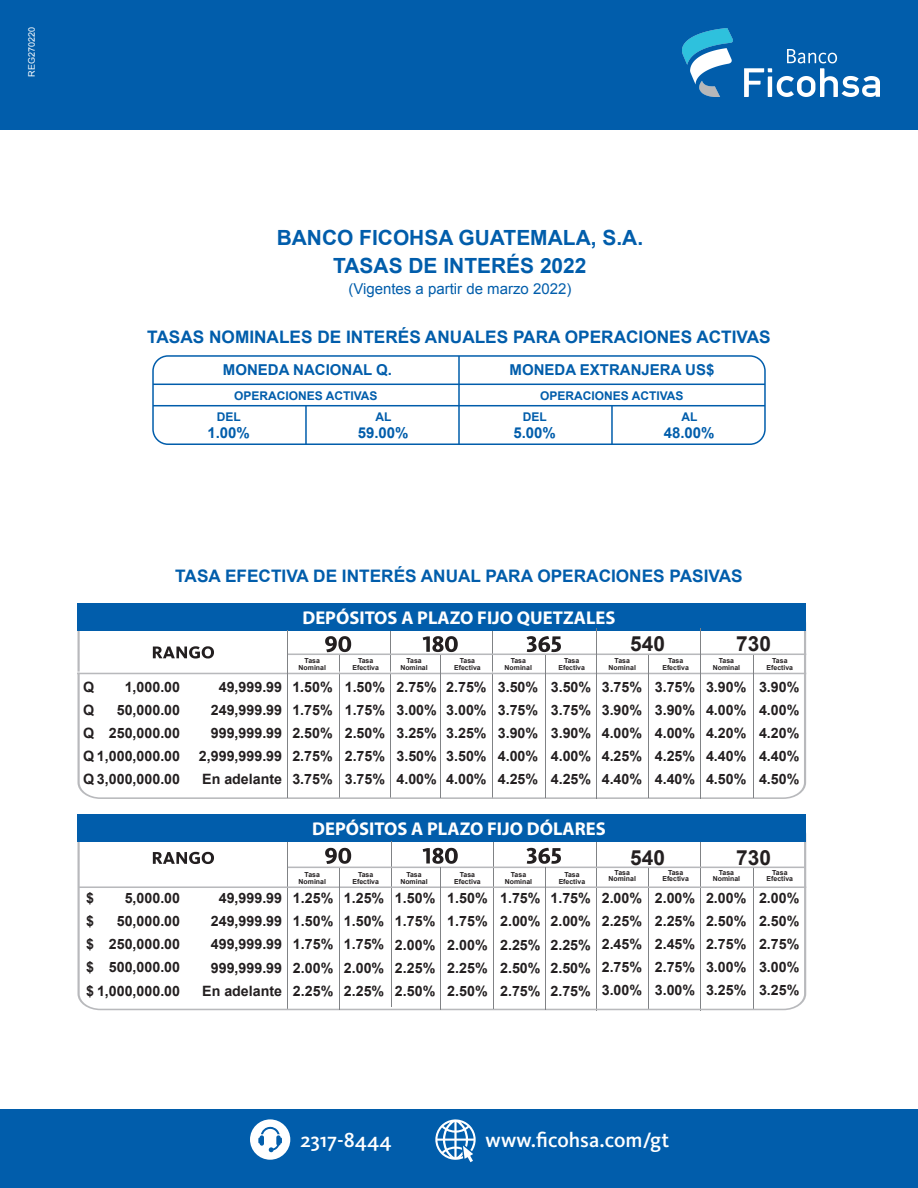
<style>
.page{position:relative;width:918px;height:1188px;background:#fff}
.page>*{position:absolute;margin:0;border:0;box-sizing:border-box;transform-origin:0 0}
.t1{font:500 21.15px "Kievit OT";color:#fff}
.t2{font:700 21px/27.9px "Arial";color:#015dab;text-align:center}
.t3{font:700 20.85px "Arial";color:#231f20}
.t4{font:700 18.6px "Myriad Pro";color:#fff}
.t5{font:700 17.25px "Arial";color:#015dab}
.t6{font:700 15px "Arial";color:#015dab}
.t7{font:15px "Arial";color:#015dab}
.t8{font:700 14.25px/23.1px "Arial";color:#231f20;text-align:justify}
.t9{font:700 12px/21.1px "Arial";color:#015dab}
.t10{font:9px "Arial";color:#fff}
.t11{font:700 6.9px/6.6px "Arial";color:#231f20;text-align:center}
</style>
<div class="page">
<div style="left:0;top:0;width:918px;height:129px;background:#015dab"></div>
<img style="left:682px;top:28px;width:198px;height:68px">
<div style="left:152px;top:355px;width:614px;height:90px;border:2px solid #015dab;border-radius:15px"></div>
<hr style="left:153px;top:384px;width:612px;height:1px;background:#015dab">
<hr style="left:153px;top:405px;width:612px;height:1px;background:#015dab">
<hr style="left:458px;top:356px;width:2px;height:88px;background:#015dab">
<hr style="left:611px;top:406px;width:2px;height:38px;background:#015dab">
<hr style="left:305px;top:406px;width:2px;height:38px;background:#015dab">
<div style="left:0;top:1109px;width:918px;height:79px;background:#015dab"></div>
<svg style="left:250px;top:1119px;width:40px;height:41px"></svg>
<svg style="left:435px;top:1119px;width:41px;height:43px"></svg>
<svg style="left:77px;top:607px;width:729px;height:192px"></svg>
<hr style="left:77px;top:673px;width:729px;height:1px;background:#b8b9bc">
<hr style="left:288px;top:654px;width:518px;height:1px;background:#b8b9bc">
<div style="left:78px;top:603px;width:728px;height:27px;background:#015dab"></div>
<svg style="left:527px;top:636px;width:34px;height:16px"></svg>
<svg style="left:423px;top:636px;width:35px;height:16px"></svg>
<svg style="left:325px;top:636px;width:26px;height:16px"></svg>
<hr style="left:440px;top:656px;width:1px;height:142px;background:#808285">
<hr style="left:545px;top:656px;width:1px;height:142px;background:#808285">
<hr style="left:596px;top:629px;width:1px;height:170px;background:#808285">
<hr style="left:700px;top:629px;width:1px;height:170px;background:#808285">
<hr style="left:649px;top:656px;width:1px;height:142px;background:#808285">
<hr style="left:701px;top:629px;width:1px;height:170px;background:#808285">
<hr style="left:753px;top:656px;width:1px;height:142px;background:#808285">
<hr style="left:287px;top:630px;width:1px;height:168px;background:#808285">
<svg style="left:77px;top:818px;width:729px;height:192px"></svg>
<div style="left:78px;top:815px;width:728px;height:27px;background:#015dab"></div>
<hr style="left:494px;top:842px;width:1px;height:166px;background:#808285">
<hr style="left:391px;top:842px;width:1px;height:165px;background:#808285">
<hr style="left:78px;top:886px;width:728px;height:2px;background:#b8b9bc">
<hr style="left:339px;top:867px;width:1px;height:143px;background:#808285">
<hr style="left:288px;top:867px;width:517px;height:1px;background:#b8b9bc">
<svg style="left:527px;top:848px;width:34px;height:16px"></svg>
<svg style="left:423px;top:848px;width:35px;height:16px"></svg>
<svg style="left:325px;top:848px;width:26px;height:16px"></svg>
<hr style="left:440px;top:867px;width:1px;height:143px;background:#808285">
<hr style="left:545px;top:867px;width:1px;height:143px;background:#808285">
<p class="t10" style="left:26px;top:76px;width:51px;rotate:-90deg">REG270220</p>
<h2 class="t2" style="left:277px;top:225px;width:368px">BANCO FICOHSA GUATEMALA, S.A.<br>TASAS DE INTERÉS 2022</h2>
<p class="t7" style="left:348px;top:279px;width:225px">(Vigentes a partir de marzo 2022)</p>
<p class="t5" style="left:147px;top:326px;width:625px">TASAS NOMINALES DE INTERÉS ANUALES PARA OPERACIONES ACTIVAS</p>
<p class="t6" style="left:223px;top:360px;width:171px">MONEDA NACIONAL Q.</p>
<p class="t9" style="left:217px;top:386px;width:162px;text-indent:17px">OPERACIONES ACTIVAS<br>DEL</p>
<p class="t6" style="left:207px;top:423px;width:44px">1.00%</p>
<p class="t9" style="left:375px;top:407px;width:17px">AL</p>
<p class="t6" style="left:358px;top:423px;width:52px">59.00%</p>
<p class="t6" style="left:510px;top:360px;width:206px">MONEDA EXTRANJERA US$</p>
<p class="t9" style="left:540px;top:386px;width:145px">OPERACIONES ACTIVAS</p>
<p class="t9" style="left:523px;top:407px;width:25px">DEL</p>
<p class="t6" style="left:513px;top:423px;width:44px">5.00%</p>
<p class="t9" style="left:681px;top:407px;width:17px">AL</p>
<p class="t6" style="left:664px;top:423px;width:52px">48.00%</p>
<p class="t5" style="left:175px;top:564px;width:569px">TASA EFECTIVA DE INTERÉS ANUAL PARA OPERACIONES PASIVAS</p>
<h3 class="t4" style="left:302px;top:605px;width:315px">DEPÓSITOS A PLAZO FIJO QUETZALES</h3>
<h3 class="t3" style="left:630px;top:630px;width:36px">540</h3>
<h3 class="t3" style="left:736px;top:630px;width:36px">730</h3>
<p class="t11" style="left:299px;top:658px;width:29px">Tasa<br>Nominal</p>
<p class="t11" style="left:352px;top:658px;width:28px">Tasa<br>Efectiva</p>
<p class="t11" style="left:400px;top:658px;width:29px">Tasa<br>Nominal</p>
<p class="t11" style="left:454px;top:658px;width:28px">Tasa<br>Efectiva</p>
<p class="t11" style="left:505px;top:658px;width:29px">Tasa<br>Nominal</p>
<p class="t11" style="left:558px;top:658px;width:28px">Tasa<br>Efectiva</p>
<p class="t8" style="left:396px;top:676px;width:42px">2.75% 3.00% 3.25% 3.50% 4.00%</p>
<p class="t8" style="left:446px;top:676px;width:42px">2.75% 3.00% 3.25% 3.50% 4.00%</p>
<p class="t8" style="left:498px;top:676px;width:42px">3.50% 3.75% 3.90% 4.00% 4.25%</p>
<p class="t8" style="left:551px;top:676px;width:42px">3.50% 3.75% 3.90% 4.00% 4.25%</p>
<p class="t8" style="left:83px;top:676px;width:99px;text-align:left">Q<br>Q<br>Q<br>Q 1,000,000.00<br>Q 3,000,000.00</p>
<p class="t8" style="left:109px;top:676px;width:73px;text-align:right">1,000.00<br>50,000.00<br>250,000.00</p>
<p class="t8" style="left:199px;top:676px;width:85px;text-align:right">49,999.99<br>249,999.99<br>999,999.99<br>2,999,999.99<br>En adelante</p>
<p class="t8" style="left:292px;top:676px;width:42px">1.50% 1.75% 2.50% 2.75% 3.75%</p>
<p class="t8" style="left:345px;top:676px;width:42px">1.50% 1.75% 2.50% 2.75% 3.75%</p>
<p class="t11" style="left:609px;top:658px;width:29px">Tasa<br>Nominal</p>
<p class="t11" style="left:662px;top:658px;width:28px">Tasa<br>Efectiva</p>
<p class="t8" style="left:602px;top:676px;width:42px">3.75% 3.90% 4.00% 4.25% 4.40%</p>
<p class="t8" style="left:655px;top:676px;width:42px">3.75% 3.90% 4.00% 4.25% 4.40%</p>
<p class="t11" style="left:713px;top:658px;width:29px">Tasa<br>Nominal</p>
<p class="t11" style="left:767px;top:658px;width:28px">Tasa<br>Efectiva</p>
<p class="t8" style="left:706px;top:676px;width:42px">3.90% 4.00% 4.20% 4.40% 4.50%</p>
<p class="t8" style="left:759px;top:676px;width:42px">3.90% 4.00% 4.20% 4.40% 4.50%</p>
<h3 class="t4" style="left:312px;top:817px;width:295px">DEPÓSITOS A PLAZO FIJO DÓLARES</h3>
<p class="t11" style="left:299px;top:872px;width:29px">Tasa<br>Nominal</p>
<p class="t11" style="left:352px;top:872px;width:28px">Tasa<br>Efectiva</p>
<p class="t11" style="left:400px;top:872px;width:29px">Tasa<br>Nominal</p>
<p class="t11" style="left:454px;top:872px;width:28px">Tasa<br>Efectiva</p>
<p class="t11" style="left:505px;top:872px;width:29px">Tasa<br>Nominal</p>
<p class="t11" style="left:559px;top:872px;width:28px">Tasa<br>Efectiva</p>
<p class="t8" style="left:86px;top:887px;width:95px;text-align:left">$<br>$<br>$<br>$<br>$ 1,000,000.00</p>
<p class="t8" style="left:109px;top:887px;width:73px;text-align:right">5,000.00<br>50,000.00<br>250,000.00<br>500,000.00</p>
<p class="t8" style="left:202px;top:887px;width:81px;text-align:right">49,999.99<br>249,999.99<br>499,999.99<br>999,999.99<br>En adelante</p>
<p class="t8" style="left:293px;top:887px;width:42px">1.25% 1.50% 1.75% 2.00% 2.25%</p>
<p class="t8" style="left:344px;top:887px;width:42px">1.25% 1.50% 1.75% 2.00% 2.25%</p>
<p class="t8" style="left:395px;top:887px;width:42px">1.50% 1.75% 2.00% 2.25% 2.50%</p>
<p class="t8" style="left:447px;top:887px;width:42px">1.50% 1.75% 2.00% 2.25% 2.50%</p>
<p class="t8" style="left:500px;top:887px;width:42px">1.75% 2.00% 2.25% 2.50% 2.75%</p>
<p class="t8" style="left:550px;top:887px;width:42px">1.75% 2.00% 2.25% 2.50% 2.75%</p>
<h3 class="t3" style="left:630px;top:844px;width:36px">540</h3>
<h3 class="t3" style="left:736px;top:844px;width:36px">730</h3>
<p class="t11" style="left:609px;top:869px;width:29px">Tasa<br>Nominal</p>
<p class="t11" style="left:662px;top:869px;width:28px">Tasa<br>Efectiva</p>
<p class="t8" style="left:602px;top:887px;width:42px">2.00% 2.25% 2.45% 2.75% 3.00%</p>
<p class="t8" style="left:655px;top:887px;width:42px">2.00% 2.25% 2.45% 2.75% 3.00%</p>
<p class="t11" style="left:713px;top:869px;width:29px">Tasa<br>Nominal</p>
<p class="t11" style="left:767px;top:869px;width:28px">Tasa<br>Efectiva</p>
<p class="t8" style="left:706px;top:887px;width:42px">2.00% 2.50% 2.75% 3.00% 3.25%</p>
<p class="t8" style="left:759px;top:887px;width:42px">2.00% 2.50% 2.75% 3.00% 3.25%</p>
<h1 class="t1" style="left:301px;top:1127px;width:93px">2317-8444</h1>
<h1 class="t1" style="left:486px;top:1127px;width:185px">www.ficohsa.com/gt</h1>
</div>
